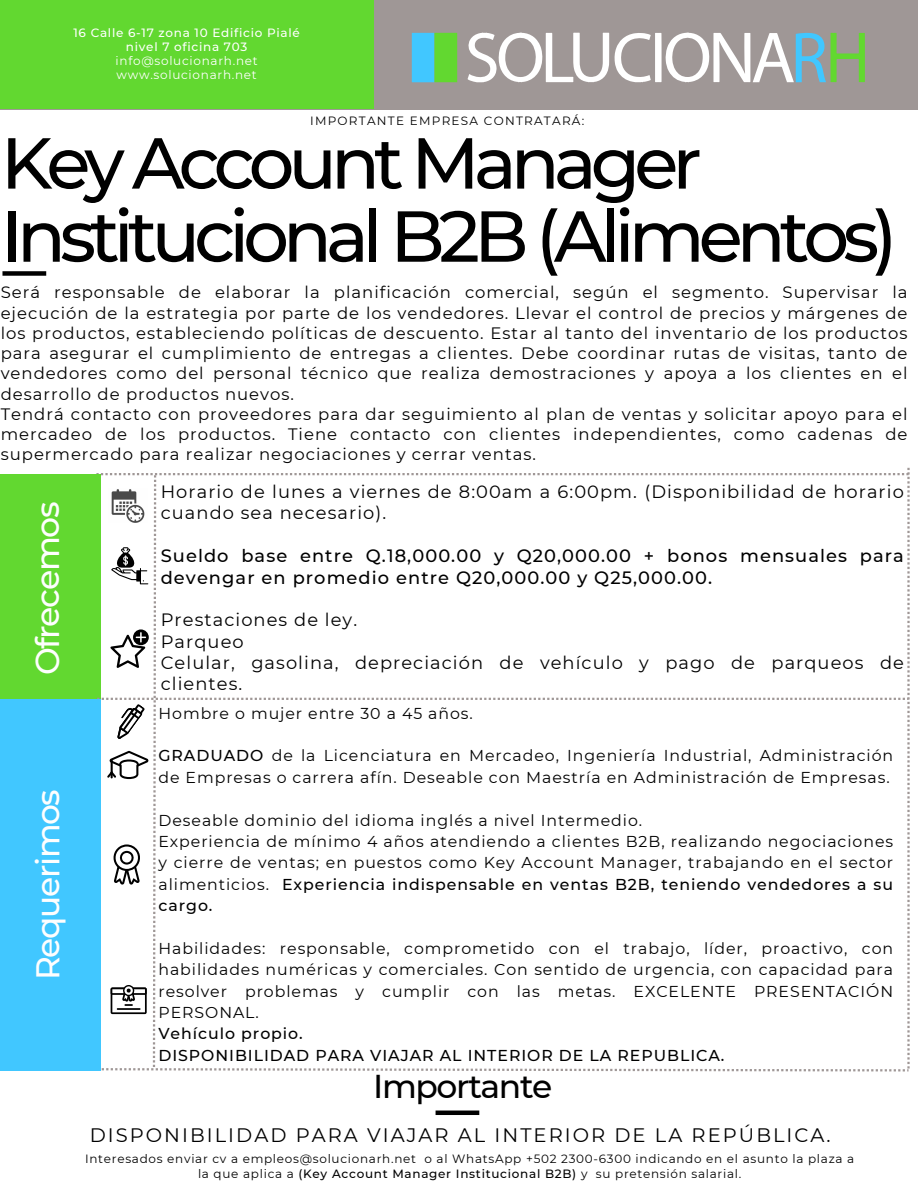
<style>
.page{position:relative;width:918px;height:1188px;background:#fff}
.page>*{position:absolute;margin:0;border:0;box-sizing:border-box;transform-origin:0 0}
.t1{font:500 72px/73.2px "Montserrat";letter-spacing:-.085em;color:#000}
.t2{font:500 33.15px "Montserrat";letter-spacing:-.04em;color:#fefefe}
.t3{font:500 33px "Montserrat";letter-spacing:-.04em;color:#000}
.t4{font:500 32.85px "Montserrat";letter-spacing:-.04em;color:#fefefe}
.t5{font:19.5px "Montserrat";letter-spacing:.105em;color:#000}
.t6{font:17.85px/21.3px "Montserrat";letter-spacing:.06em;color:#000}
.t7{font:500 17.85px/21.3px "Montserrat";letter-spacing:.06em;color:#000}
.t8{font:16.5px/20.2px "Montserrat";letter-spacing:.06em;color:#000}
.t9{font:15.75px/21.3px "Montserrat";letter-spacing:.06em;color:#000}
.t10{font:12px/15px "Montserrat";letter-spacing:.06em;color:#000}
.t11{font:500 12px/14px "Montserrat";letter-spacing:.06em;color:#fff;text-align:center}
.t12{font:12px "Montserrat";letter-spacing:.06em;color:#fff}
.t13{font:12px "Montserrat";letter-spacing:.105em;color:#000}
.s1{font-weight:500}
</style>
<div class="page">
<div style="left:0;top:0;width:918px;height:109px;background:#9f9796"></div>
<div style="left:0;top:0;width:373px;height:109px;background:#62d830"></div>
<svg style="left:412px;top:33px;width:45px;height:49px;background:#52cf96"></svg>
<svg style="left:467px;top:33px;width:398px;height:49px"></svg>
<div style="left:0;top:474px;width:100px;height:231px;background:#62d830"></div>
<hr style="left:436px;top:1111px;width:43px;height:4px;background:#000">
<div style="left:0;top:699px;width:100px;height:371px;background:#41c7ff"></div>
<div style="left:2px;top:271px;width:44px;height:5px;background:#000"></div>
<svg style="left:96px;top:468px;width:814px;height:603px"></svg>
<h1 class="t11" style="left:73px;top:25px;width:228px">16 Calle 6-17 zona 10 Edificio Pialé nivel 7 oficina 703</h1>
<h6 class="t12" style="left:116px;top:53px;width:144px">info@solucionarh.net</h6>
<h2 class="t12" style="left:117px;top:67px;width:142px">www.solucionarh.net</h2>
<h6 class="t13" style="left:310px;top:113px;width:276px">IMPORTANTE EMPRESA CONTRATARÁ:</h6>
<h6 class="t1" style="left:1px;top:126px;width:898px">Key Account Manager<br>Institucional B2B (Alimentos)</h6>
<h6 class="t8" style="left:1px;top:282px;width:908px">Será responsable de elaborar la planificación comercial, según el segmento. Supervisar la ejecución de la estrategia por parte de los vendedores. Llevar el control de precios y márgenes de los productos, estableciendo políticas de descuento. Estar al tanto del inventario de los productos para asegurar el cumplimiento de entregas a clientes. Debe coordinar rutas de visitas, tanto de vendedores como del personal técnico que realiza demostraciones y apoya a los clientes en el desarrollo de productos nuevos.<br>Tendrá contacto con proveedores para dar seguimiento al plan de ventas y solicitar apoyo para el mercadeo de los productos. Tiene contacto con clientes independientes, como cadenas de supermercado para realizar negociaciones y cerrar ventas.</h6>
<p class="t2" style="left:27px;top:675px;width:175px;rotate:-90deg">Ofrecemos</p>
<p class="t4" style="left:28px;top:980px;width:192px;rotate:-90deg">Requerimos</p>
<p class="t6" style="left:161px;top:481px;width:745px">Horario de lunes a viernes de 8:00am a 6:00pm. (Disponibilidad de horario cuando sea necesario).</p>
<p class="t7" style="left:161px;top:545px;width:745px">Sueldo base entre Q.18,000.00 y Q20,000.00 + bonos mensuales para devengar en promedio entre Q20,000.00 y Q25,000.00.</p>
<p class="t6" style="left:161px;top:609px;width:745px">Prestaciones de ley.<br>Parqueo<br>Celular, gasolina, depreciación de vehículo y pago de parqueos de clientes.</p>
<p class="t9" style="left:158px;top:702px;width:316px">Hombre o mujer entre 30 a 45 años.</p>
<p class="t9" style="left:158px;top:745px;width:736px"><span class="s1">GRADUADO</span> de la Licenciatura en Mercadeo, Ingeniería Industrial, Administración de Empresas o carrera afín. Deseable con Maestría en Administración de Empresas.</p>
<p class="t9" style="left:158px;top:809px;width:736px">Deseable dominio del idioma inglés a nivel Intermedio.<br>Experiencia de mínimo 4 años atendiendo a clientes B2B, realizando negociaciones y cierre de ventas; en puestos como Key Account Manager, trabajando en el sector alimenticios. <span class="s1">Experiencia indispensable en ventas B2B, teniendo vendedores a su cargo.</span></p>
<h2 class="t9" style="left:158px;top:938px;width:736px">Habilidades: responsable, comprometido con el trabajo, líder, proactivo, con habilidades numéricas y comerciales. Con sentido de urgencia, con capacidad para resolver problemas y cumplir con las metas. EXCELENTE PRESENTACIÓN PERSONAL.<br><span class="s1">Vehículo propio.<br>DISPONIBILIDAD PARA VIAJAR AL INTERIOR DE LA REPUBLICA.</span></h2>
<h5 class="t3" style="left:373px;top:1066px;width:181px">Importante</h5>
<p class="t5" style="left:90px;top:1123px;width:743px">DISPONIBILIDAD PARA VIAJAR AL INTERIOR DE LA REPÚBLICA.</p>
<h5 class="t10" style="left:198px;top:1151px;width:658px;text-indent:-113px">Interesados enviar cv a empleos@solucionarh.net o al WhatsApp +502 2300-6300 indicando en el asunto la plaza a la que aplica a <span class="s1">(Key Account Manager Institucional B2B)</span> y</h5>
<h4 class="t10" style="left:596px;top:1166px;width:147px">su pretensión salarial.</h4>
</div>
